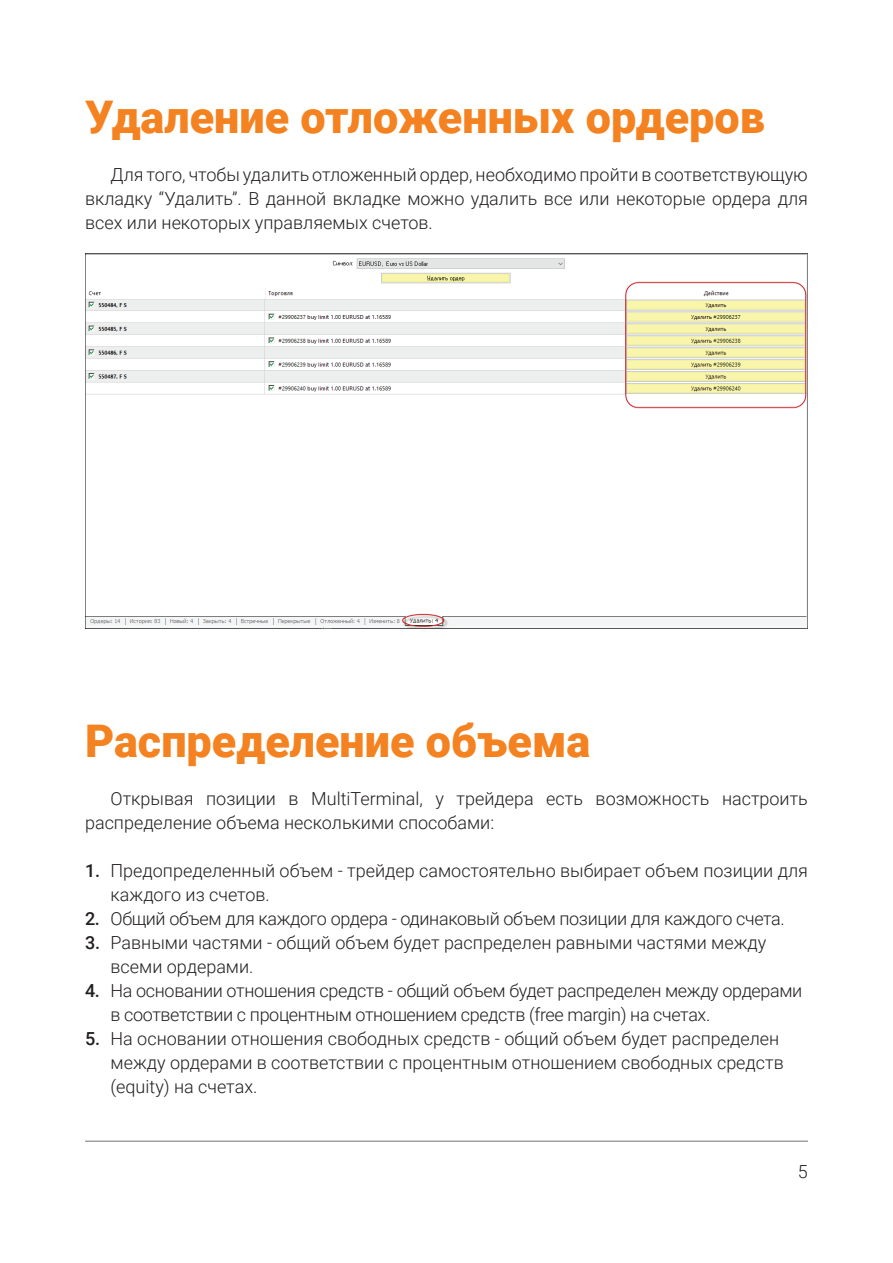
<style>
.page{position:relative;width:893px;height:1263px;background:#fff}
.page>*{position:absolute;margin:0;border:0;box-sizing:border-box;transform-origin:0 0}
.t1{font:900 45px "Roboto";color:#f58220}
.t2{font:300 18px/24px "Roboto";color:#231f20}
.t3{font:300 18px/24px "Roboto";letter-spacing:-.02em;color:#231f20}
.s1{font-weight:500}
</style>
<div class="page">
<hr style="left:85px;top:1140px;width:723px;height:2px;background:#808285">
<img style="left:85px;top:253px;width:723px;height:376px">
<h1 class="t1" style="left:85px;top:86px;width:682px">Удаление отложенных ордеров</h1>
<p class="t2" style="left:85px;top:162px;width:724px;text-align:justify;text-indent:26px">Для того, чтобы удалить отложенный ордер, необходимо пройти в соответствующую вкладку “Удалить”. В данной вкладке можно удалить все или некоторые ордера для всех или некоторых управляемых счетов.</p>
<h1 class="t1" style="left:85px;top:710px;width:507px">Распределение объема</h1>
<p class="t2" style="left:85px;top:786px;width:724px;text-indent:26px">Открывая позиции в MultiTerminal, у трейдера есть возможность настроить распределение объема несколькими способами:</p>
<p class="t2" style="left:111px;top:858px;width:699px;text-indent:-26px"><span class="s1">1.</span> Предопределенный объем - трейдер самостоятельно выбирает объем позиции для каждого из счетов.</p>
<p class="t3" style="left:85px;top:906px;width:701px"><span class="s1">2.</span> Общий объем для каждого ордера - одинаковый объем позиции для каждого счета.</p>
<p class="t2" style="left:111px;top:930px;width:657px;text-indent:-26px"><span class="s1">3.</span> Равными частями - общий объем будет распределен равными частями между всеми ордерами.</p>
<p class="t3" style="left:111px;top:978px;width:693px;text-indent:-26px"><span class="s1">4.</span> На основании отношения средств - общий объем будет распределен между ордерами в соответствии с процентным отношением средств (free margin) на счетах.</p>
<p class="t2" style="left:111px;top:1026px;width:675px;text-indent:-26px"><span class="s1">5.</span> На основании отношения свободных средств - общий объем будет распределен между ордерами в соответствии с процентным отношением свободных средств (equity) на счетах.</p>
<p class="t2" style="left:798px;top:1159px;width:11px">5</p>
</div>
